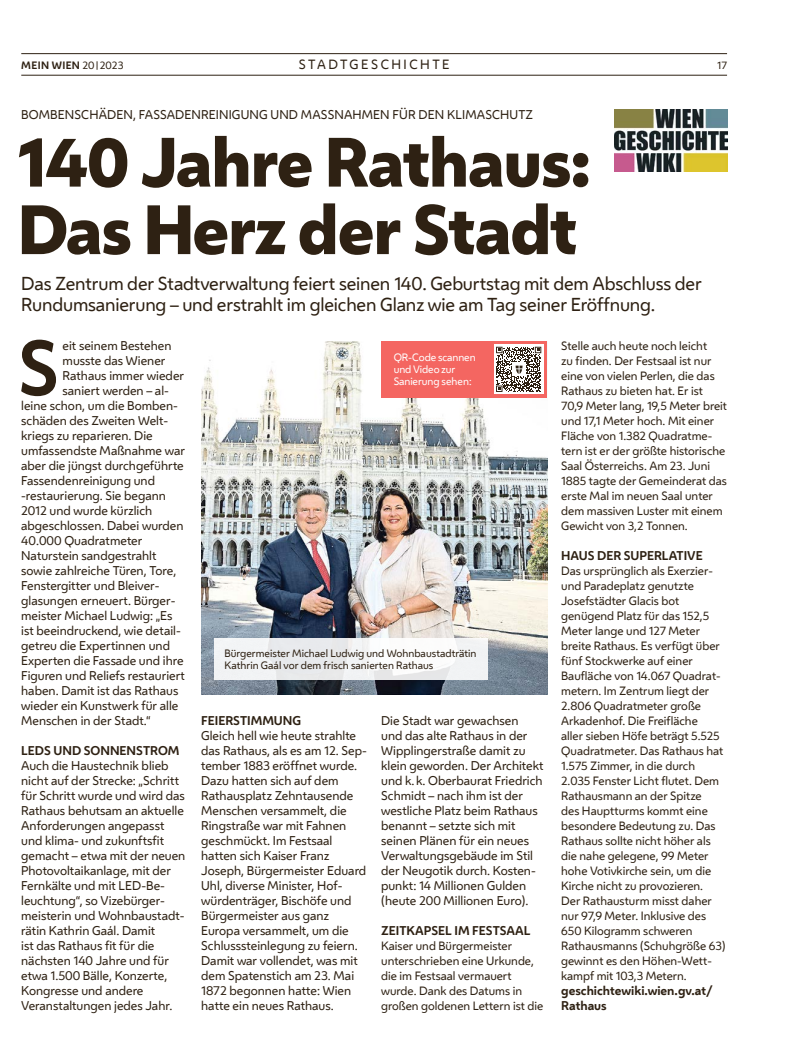
<style>
.page{position:relative;width:798px;height:1063px;background:#fff}
.page>*{position:absolute;margin:0;border:0;box-sizing:border-box;transform-origin:0 0}
.FT_FT_Initial4{font:700 71.88px "Wiener Melange";color:#2e2113}
.HL_Header_36pt{font:800 65px/67.5px "Wiener Melange";letter-spacing:-.02em;color:#2e2113}
.HL_VS_14pt{font:17.5px/21px "Wiener Melange";letter-spacing:-.01em;color:#2e2113}
.t1{font:12.5px "Wiener Melange";color:#2e2113}
.FT_FT{font:11.88px/15px "Wiener Melange";color:#2e2113}
.FT_FT_Initial4-2{font:11.88px "Wiener Melange";color:#2e2113}
.FT_Zwischentitel{font:700 11.88px "Wiener Melange";color:#2e2113}
.HL_Vorzeile_9_5pt{font:11.88px "Wiener Melange";letter-spacing:.01em;color:#2e2113}
.FT_FT-2{font:700 11.88px/15px "Wiener Melange";color:#2e2113}
.FT_FT-3{font:11.25px/15px "Wiener Melange";color:#2e2113}
.t2{font:10px/12px "Wiener Melange";color:#2e2113}
.FT_Bildunterschrift{font:10px/12px "Wiener Melange";letter-spacing:-.01em;color:#fff}
.t3{font:700 10px "Wiener Melange";letter-spacing:.035em;color:#2e2113}
.s1{font-weight:400}
.s2{font-weight:400;font-size:7.5px}
</style>
<div class="page">
<hr style="left:21px;top:75px;width:705px;height:1px;background:#2e2113">
<hr style="left:21px;top:53px;width:705px;height:1px;background:#2e2113">
<img style="left:614px;top:110px;width:112px;height:62px">
<img style="left:201px;top:341px;width:345px;height:354px">
<div style="left:214px;top:639px;width:273px;height:41px;background:linear-gradient(to right,#ecedf0,#f6f6f7)"></div>
<div style="left:381px;top:341px;width:166px;height:57px;background:#f46661"></div>
<div style="left:494px;top:345px;width:49px;height:49px;background:#fff"></div>
<svg style="left:496px;top:347px;width:45px;height:45px"></svg>
<p class="t3" style="left:21px;top:57px;width:104px">MEIN WIEN <span class="s1">20</span><span class="s2">|</span><span class="s1">2023</span></p>
<p class="t1" style="left:298px;top:55px;width:21px">Stadtgeschichte</p>
<p class="t2" style="left:716px;top:59px;width:12px">17</p>
<p class="HL_Vorzeile_9_5pt" style="left:21px;top:105px;width:513px">BOMBENSCHÄDEN, FASSADENREINIGUNG UND MASSNAHMEN FÜR DEN KLIMASCHUTZ</p>
<h1 class="HL_Header_36pt" style="left:16px;top:129px;width:576px">140 Jahre Rathaus:<br>Das Herz der Stadt</h1>
<p class="HL_VS_14pt" style="left:21px;top:273px;width:682px">Das Zentrum der Stadtverwaltung feiert seinen 140. Geburtstag mit dem Abschluss der<br>Rundumsanierung – und erstrahlt im gleichen Glanz wie am Tag seiner Eröffnung.</p>
<p class="FT_FT-3" style="left:561px;top:338px;width:167px">Stelle auch heute noch leicht<br>zu finden. Der Festsaal ist nur eine von vielen Perlen, die das<br>Rathaus zu bieten hat. Er ist<br>70,9 Meter lang, 19,5 Meter breit und 17,1 Meter hoch. Mit einer<br>Fläche von 1.382 Quadratme&shy;tern ist er der größte historische<br>Saal Österreichs. Am 23. Juni<br>1885 tagte der Gemeinderat das erste Mal im neuen Saal unter dem massiven Luster mit einem<br>Gewicht von 3,2 Tonnen.</p>
<p class="FT_Zwischentitel" style="left:561px;top:545px;width:143px">HAUS DER SUPERLATIVE</p>
<p class="FT_FT-3" style="left:561px;top:563px;width:166px">Das ursprünglich als Exerzier&shy;und Paradeplatz genutzte<br>Josefstädter Glacis bot genügend Platz für das 152,5<br>Meter lange und 127 Meter breite Rathaus. Es verfügt über fünf Stockwerke auf einer<br>Baufläche von 14.067 Quadrat&shy;metern. Im Zentrum liegt der<br>2.806 Quadratmeter große<br>Arkadenhof. Die Freifläche<br>aller sieben Höfe beträgt 5.525<br>Quadratmeter. Das Rathaus hat<br>1.575 Zimmer, in die durch<br>2.035 Fenster Licht flutet. Dem<br>Rathausmann an der Spitze<br>des Hauptturms kommt eine besondere Bedeutung zu. Das<br>Rathaus sollte nicht höher als die nahe gelegene, 99 Meter hohe Votivkirche sein, um die<br>Kirche nicht zu provozieren.<br>Der Rathausturm misst daher nur 97,9 Meter. Inklusive des<br>650 Kilogramm schweren<br>Rathausmanns (Schuhgröße 63) gewinnt es den Höhen-Wett&shy;kampf mit 103,3 Metern.</p>
<p class="FT_FT-2" style="left:561px;top:982px;width:153px">geschichtewiki.wien.gv.at/<br>Rathaus</p>
<p class="FT_FT_Initial4" style="left:18px;top:308px;width:42px">S</p>
<p class="FT_FT_Initial4-2" style="left:63px;top:336px;width:110px">eit seinem Bestehen</p>
<p class="FT_Bildunterschrift" style="left:393px;top:351px;width:83px">QR-Code scannen und Video zur<br>Sanierung sehen:</p>
<p class="FT_FT_Initial4-2" style="left:63px;top:351px;width:104px">musste das Wiener</p>
<p class="FT_FT_Initial4-2" style="left:63px;top:366px;width:123px">Rathaus immer wieder</p>
<p class="FT_FT_Initial4-2" style="left:63px;top:381px;width:108px">saniert werden – al-</p>
<p class="FT_FT_Initial4-2" style="left:21px;top:396px;width:158px">leine schon, um die Bomben-</p>
<p class="FT_FT_Initial4-2" style="left:21px;top:411px;width:148px">schäden des Zweiten Welt-</p>
<p class="FT_FT_Initial4-2" style="left:21px;top:426px;width:133px">kriegs zu reparieren. Die</p>
<p class="FT_FT_Initial4-2" style="left:21px;top:441px;width:165px">umfassendste Maßnahme war</p>
<p class="FT_FT_Initial4-2" style="left:21px;top:456px;width:164px">aber die jüngst durchgeführte</p>
<p class="FT_FT_Initial4-2" style="left:21px;top:471px;width:135px">Fassendenreinigung und</p>
<p class="FT_FT_Initial4-2" style="left:21px;top:486px;width:146px">-restaurierung. Sie begann</p>
<p class="FT_FT_Initial4-2" style="left:21px;top:501px;width:132px">2012 und wurde kürzlich</p>
<p class="FT_FT_Initial4-2" style="left:21px;top:516px;width:164px">abgeschlossen. Dabei wurden</p>
<p class="FT_FT_Initial4-2" style="left:21px;top:531px;width:123px">40.000 Quadratmeter</p>
<p class="FT_FT_Initial4-2" style="left:21px;top:546px;width:137px">Naturstein sandgestrahlt</p>
<p class="FT_FT_Initial4-2" style="left:21px;top:561px;width:157px">sowie zahlreiche Türen, Tore,</p>
<p class="FT_FT_Initial4-2" style="left:21px;top:576px;width:140px">Fenstergitter und Bleiver-</p>
<p class="FT_FT_Initial4-2" style="left:21px;top:591px;width:156px">glasungen erneuert. Bürger-</p>
<p class="FT_FT_Initial4-2" style="left:21px;top:606px;width:153px">meister Michael Ludwig: „Es</p>
<p class="FT_FT_Initial4-2" style="left:21px;top:621px;width:161px">ist beeindruckend, wie detail-</p>
<p class="FT_FT_Initial4-2" style="left:21px;top:636px;width:150px">getreu die Expertinnen und</p>
<p class="FT_FT_Initial4-2" style="left:21px;top:651px;width:164px">Experten die Fassade und ihre</p>
<p class="FT_FT_Initial4-2" style="left:21px;top:666px;width:165px">Figuren und Reliefs restauriert</p>
<p class="FT_FT_Initial4-2" style="left:21px;top:681px;width:159px">haben. Damit ist das Rathaus</p>
<p class="FT_FT_Initial4-2" style="left:21px;top:696px;width:159px">wieder ein Kunstwerk für alle</p>
<p class="FT_FT_Initial4-2" style="left:21px;top:711px;width:131px">Menschen in der Stadt.“</p>
<p class="FT_Zwischentitel" style="left:21px;top:740px;width:160px">LEDS UND SONNENSTROM</p>
<p class="FT_FT" style="left:21px;top:757px;width:165px">Auch die Haustechnik blieb nicht auf der Strecke: „Schritt für Schritt wurde und wird das<br>Rathaus behutsam an aktuelle<br>Anforderungen angepasst und klima- und zukunftsfit gemacht – etwa mit der neuen<br>Photovoltaikanlage, mit der<br>Fernkälte und mit LED-Be&shy;leuchtung“, so Vizebürger&shy;meisterin und Wohnbaustadt&shy;rätin Kathrin Gaál. Damit<br>ist das Rathaus fit für die nächsten 140 Jahre und für etwa 1.500 Bälle, Konzerte,<br>Kongresse und andere<br>Veranstaltungen jedes Jahr.</p>
<p class="t2" style="left:224px;top:647px;width:253px">Bürgermeister Michael Ludwig und Wohnbaustadträtin<br>Kathrin Gaál vor dem frisch sanierten Rathaus</p>
<p class="FT_FT" style="left:381px;top:712px;width:164px">Die Stadt war gewachsen<br>und das alte Rathaus in der<br>Wipplingerstraße damit zu klein geworden. Der Architekt und k.k. Oberbaurat Friedrich<br>Schmidt – nach ihm ist der westliche Platz beim Rathaus benannt – setzte sich mit seinen Plänen für ein neues<br>Verwaltungsgebäude im Stil der Neugotik durch. Kosten&shy;punkt: 14 Millionen Gulden (heute 200 Millionen Euro).</p>
<p class="FT_Zwischentitel" style="left:381px;top:920px;width:151px">ZEITKAPSEL IM FESTSAAL</p>
<p class="FT_FT-3" style="left:381px;top:938px;width:164px">Kaiser und Bürgermeister unterschrieben eine Urkunde, die im Festsaal vermauert wurde. Dank des Datums in großen goldenen Lettern ist die</p>
<p class="FT_Zwischentitel" style="left:201px;top:710px;width:101px">FEIERSTIMMUNG</p>
<p class="FT_FT" style="left:201px;top:727px;width:167px">Gleich hell wie heute strahlte das Rathaus, als es am 12. Sep&shy;tember 1883 eröffnet wurde.<br>Dazu hatten sich auf dem<br>Rathausplatz Zehntausende<br>Menschen versammelt, die<br>Ringstraße war mit Fahnen geschmückt. Im Festsaal hatten sich Kaiser Franz<br>Joseph, Bürgermeister Eduard<br>Uhl, diverse Minister, Hof&shy;würdenträger, Bischöfe und<br>Bürgermeister aus ganz<br>Europa versammelt, um die<br>Schlusssteinlegung zu feiern.<br>Damit war vollendet, was mit dem Spatenstich am 23. Mai<br>1872 begonnen hatte: Wien hatte ein neues Rathaus.</p>
</div>
